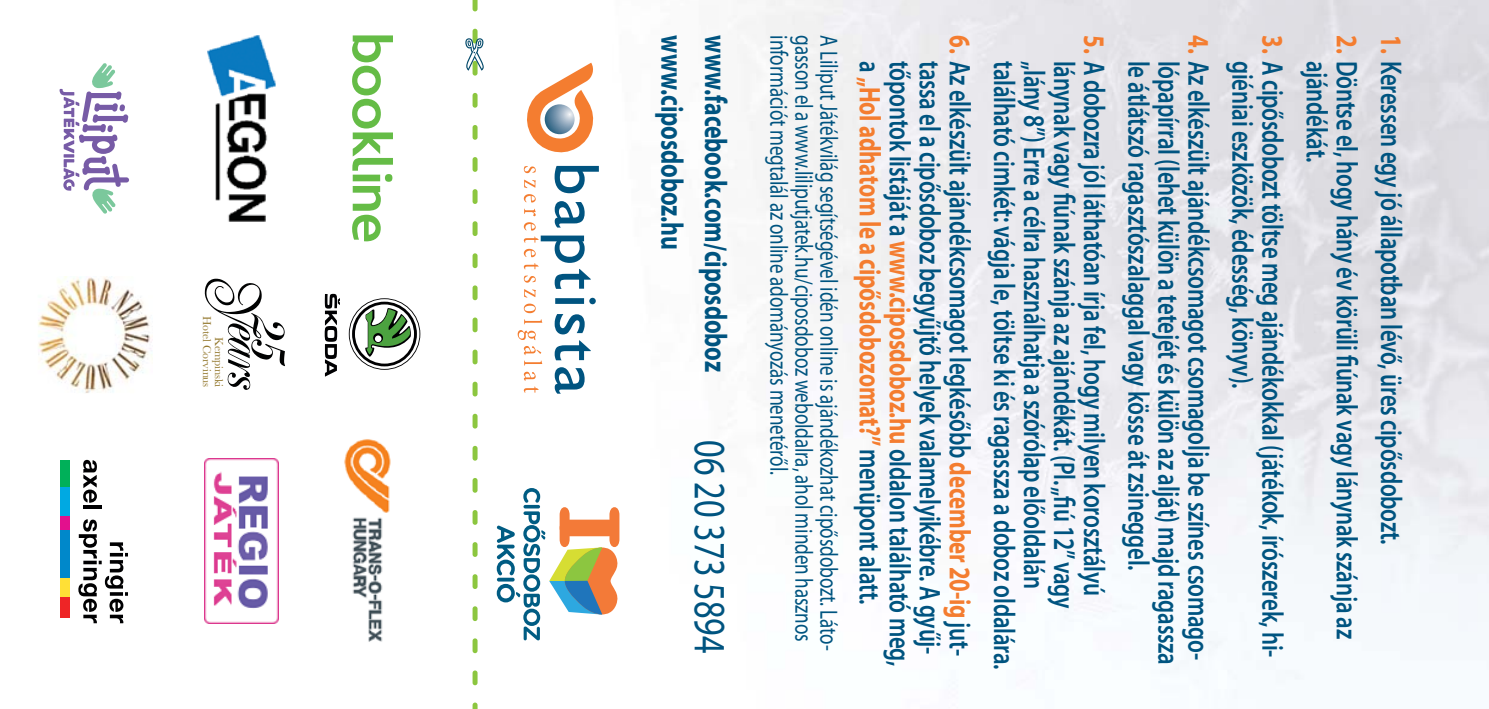
<style>
.page{position:relative;width:1489px;height:709px;background:#fff}
.page>*{position:absolute;margin:0;border:0;box-sizing:border-box;transform-origin:0 0}
.t1{font:45px "Myriad Pro";letter-spacing:-.005em;color:#005480;scale:.76 1}
.t2{font:700 31.25px "Myriad Pro";letter-spacing:-.005em;color:#005480;scale:.76 1}
.t3{font:600 30px/30px "Myriad Pro";letter-spacing:-.01em;color:#005480;scale:.76 1}
.t4{font:25px "Myriad Pro";letter-spacing:-.005em;color:#005480;scale:.76 1}
.t5{font:11.75px/12.2px "Baskerville";letter-spacing:-.02em;color:#93772c;text-align:right}
.s1{font-weight:700;color:#f47d30}
</style>
<div class="page">
<img style="left:59px;top:0;width:1429px;height:709px">
<svg style="left:472px;top:0;width:5px;height:11px"></svg>
<div style="left:472px;top:29px;width:5px;height:14px;background:#8cc63f;border-radius:2px"></div>
<div style="left:472px;top:61px;width:5px;height:15px;background:#8cc63f;border-radius:2px"></div>
<div style="left:472px;top:93px;width:5px;height:15px;background:#8cc63f;border-radius:2px"></div>
<div style="left:472px;top:125px;width:5px;height:15px;background:#8cc63f;border-radius:2px"></div>
<div style="left:472px;top:157px;width:5px;height:15px;background:#8cc63f;border-radius:2px"></div>
<div style="left:472px;top:189px;width:5px;height:15px;background:#8cc63f;border-radius:2px"></div>
<div style="left:472px;top:221px;width:5px;height:15px;background:#8cc63f;border-radius:2px"></div>
<div style="left:472px;top:253px;width:5px;height:15px;background:#8cc63f;border-radius:2px"></div>
<div style="left:472px;top:285px;width:5px;height:15px;background:#8cc63f;border-radius:2px"></div>
<div style="left:472px;top:317px;width:5px;height:15px;background:#8cc63f;border-radius:2px"></div>
<div style="left:472px;top:349px;width:5px;height:15px;background:#8cc63f;border-radius:2px"></div>
<div style="left:472px;top:382px;width:5px;height:14px;background:#8cc63f;border-radius:2px"></div>
<div style="left:472px;top:414px;width:5px;height:14px;background:#8cc63f;border-radius:2px"></div>
<div style="left:472px;top:446px;width:5px;height:14px;background:#8cc63f;border-radius:2px"></div>
<div style="left:472px;top:478px;width:5px;height:15px;background:#8cc63f;border-radius:2px"></div>
<div style="left:472px;top:510px;width:5px;height:15px;background:#8cc63f;border-radius:2px"></div>
<div style="left:472px;top:542px;width:5px;height:15px;background:#8cc63f;border-radius:2px"></div>
<div style="left:472px;top:574px;width:5px;height:15px;background:#8cc63f;border-radius:2px"></div>
<div style="left:472px;top:606px;width:5px;height:15px;background:#8cc63f;border-radius:2px"></div>
<div style="left:472px;top:638px;width:5px;height:15px;background:#8cc63f;border-radius:2px"></div>
<div style="left:472px;top:670px;width:5px;height:15px;background:#8cc63f;border-radius:2px"></div>
<svg style="left:472px;top:702px;width:5px;height:7px"></svg>
<svg style="left:465px;top:38px;width:18px;height:33px"></svg>
<svg style="left:496px;top:488px;width:123px;height:152px"></svg>
<svg style="left:526px;top:63px;width:68px;height:90px"></svg>
<svg style="left:517px;top:166px;width:82px;height:228px"></svg>
<svg style="left:352px;top:35px;width:41px;height:136px"></svg>
<div style="left:353px;top:175px;width:27px;height:6px;background:#65bc46"></div>
<div style="left:385px;top:174px;width:7px;height:8px;background:#65bc46;border-radius:50%"></div>
<svg style="left:352px;top:186px;width:29px;height:55px"></svg>
<img style="left:207px;top:35px;width:69px;height:187px">
<img style="left:344px;top:429px;width:57px;height:224px">
<svg style="left:60px;top:63px;width:69px;height:151px"></svg>
<img style="left:38px;top:277px;width:114px;height:116px">
<img style="left:204px;top:458px;width:74px;height:165px">
<div style="left:60px;top:460px;width:9px;height:27px;background:#00b059"></div>
<div style="left:60px;top:597px;width:9px;height:21px;background:#ee2526"></div>
<div style="left:60px;top:515px;width:9px;height:15px;background:#e3108d"></div>
<div style="left:60px;top:577px;width:9px;height:20px;background:#ffe036"></div>
<div style="left:60px;top:487px;width:9px;height:28px;background:#00a9e2"></div>
<div style="left:60px;top:530px;width:9px;height:47px;background:#0088ca"></div>
<svg style="left:83px;top:460px;width:14px;height:43px"></svg>
<hr style="left:83px;top:505px;width:19px;height:3px;background:#000002">
<svg style="left:78px;top:519px;width:50px;height:104px"></svg>
<svg style="left:349px;top:298px;width:71px;height:72px"></svg>
<svg style="left:349px;top:299px;width:70px;height:70px"></svg>
<svg style="left:352px;top:302px;width:65px;height:64px"></svg>
<div style="left:355px;top:304px;width:59px;height:59px;background:#fff;border-radius:50%"></div>
<svg style="left:365px;top:308px;width:46px;height:49px"></svg>
<svg style="left:373px;top:333px;width:10px;height:10px"></svg>
<div style="left:375px;top:335px;width:6px;height:7px;background:#fff;border-radius:50%"></div>
<svg style="left:325px;top:294px;width:15px;height:82px"></svg>
<svg style="left:205px;top:279px;width:80px;height:111px"></svg>
<p class="t5" style="left:225px;top:316px;width:72px;rotate:90deg">Kempinski<br>Hotel Corvinus</p>
<p class="t2" style="left:683px;top:35px;width:284px;rotate:90deg">www.ciposdoboz.hu</p>
<p class="t2" style="left:727px;top:35px;width:444px;rotate:90deg">www.facebook.com/ciposdoboz</p>
<h1 class="t1" style="left:727px;top:440px;width:281px;rotate:90deg">06 20 373 5894</h1>
<p class="t4" style="left:788px;top:35px;width:579px;rotate:90deg">információt megtalál az online adományozás menetéről.</p>
<p class="t4" style="left:813px;top:35px;width:799px;rotate:90deg">gasson el a www.liliputjatek.hu/ciposdoboz weboldalra, ahol minden hasznos</p>
<p class="t4" style="left:838px;top:35px;width:810px;rotate:90deg">A Liliput Játékvilág segítségével idén online is ajándékozhat cipősdobozt. Láto-</p>
<p class="t3" style="left:986px;top:61px;width:798px;line-height:60px;text-indent:-25px;rotate:90deg"><span class="s1">6.</span> Az elkészült ajándékcsomagot legkésőbb <span class="s1">december 20-ig</span> jut&shy;tőpontok listáját a <span class="s1">www.ciposdoboz.hu</span> oldalon található meg,</p>
<p class="t3" style="left:956px;top:61px;width:782px;line-height:60px;rotate:90deg">tassa el a cipősdoboz begyűjtő helyek valamelyikébre. A gyűj&shy;a <span class="s1">„Hol adhatom le a cipősdobozomat?”</span> menüpont alatt.</p>
<p class="t3" style="left:1106px;top:61px;width:722px;text-indent:-25px;rotate:90deg"><span class="s1">5.</span> A dobozra jól láthatóan írja fel, hogy milyen korosztályú lánynak vagy fiúnak szánja az ajándékát. (Pl. „fiú 12” vagy</p>
<p class="t3" style="left:1016px;top:61px;width:802px;rotate:90deg">található cimkét: vágja le, töltse ki és ragassza a doboz oldalára.</p>
<p class="t3" style="left:1046px;top:61px;width:696px;rotate:90deg">„lány 8”) Erre a célra használhatja a szórólap előoldalán</p>
<p class="t3" style="left:1225px;top:61px;width:790px;line-height:60px;text-indent:-25px;rotate:90deg"><span class="s1">4.</span> Az elkészült ajándékcsomagot csomagolja be színes csomago&shy;le átlátszó ragasztószalaggal vagy kösse át zsineggel.</p>
<p class="t3" style="left:1180px;top:61px;width:796px;rotate:90deg">lópapírral (lehet külön a tetejét és külön az alját) majd ragassza</p>
<p class="t3" style="left:1284px;top:61px;width:786px;text-indent:-25px;rotate:90deg"><span class="s1">3.</span> A cipősdobozt töltse meg ajándékokkal (játékok, írószerek, hi&shy;giéniai eszközök, édesség, könyv).</p>
<p class="t3" style="left:1358px;top:61px;width:762px;text-indent:-25px;rotate:90deg"><span class="s1">2.</span> Döntse el, hogy hány év körüli fiúnak vagy lánynak szánja az ajándékát.</p>
<p class="t3" style="left:1402px;top:35px;width:671px;rotate:90deg"><span class="s1">1.</span> Keressen egy jó állapotban lévő, üres cipősdobozt.</p>
</div>
